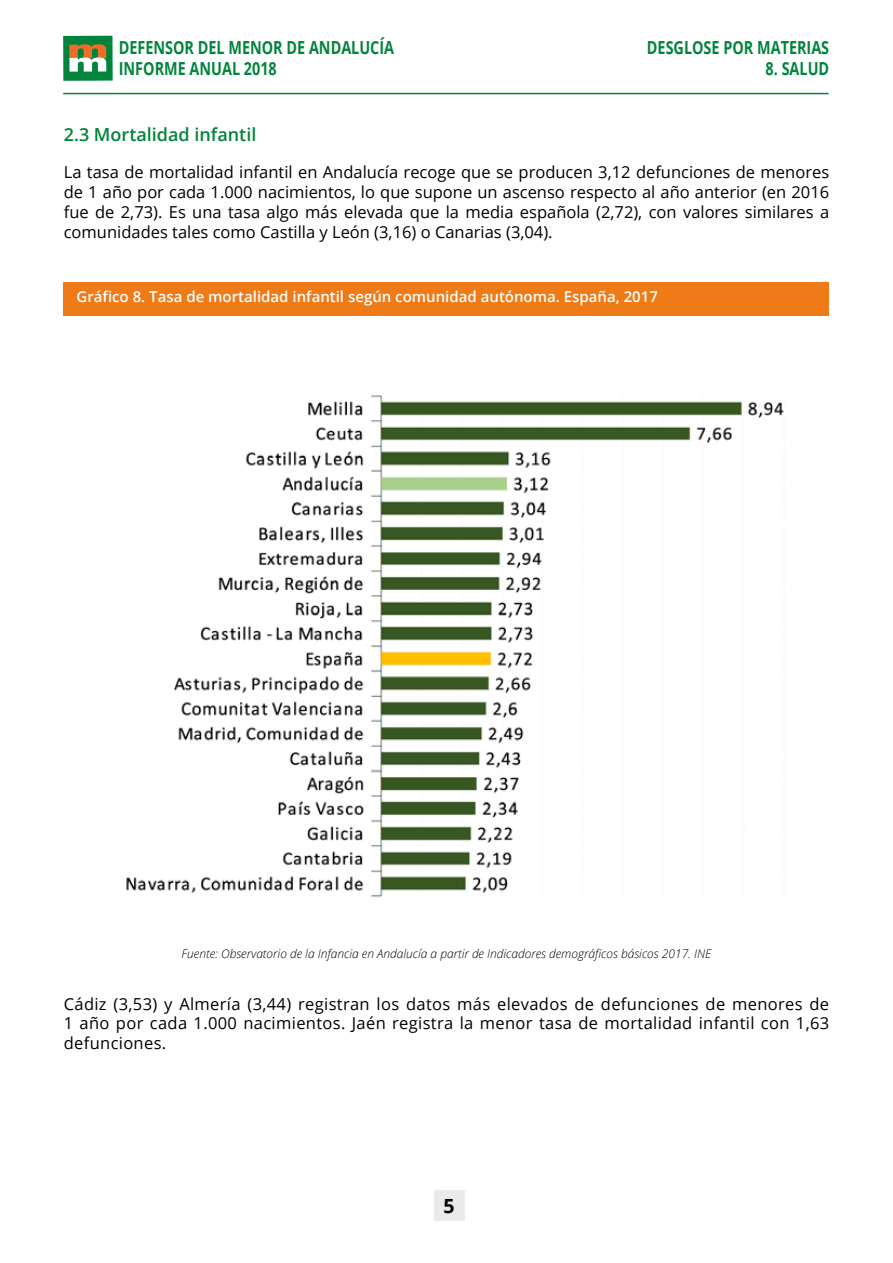
<style>
.page{position:relative;width:893px;height:1263px;background:#fff}
.page>*{position:absolute;margin:0;border:0;box-sizing:border-box;transform-origin:0 0}
.t1{font:700 19.5px "Open Sans";color:#000}
.t2{font:700 18px/21.6px "Open Sans";color:#02843d;scale:.8 1}
.t3{font:600 18px "Open Sans";color:#02843d}
.t4{font:16.5px/19.8px "Open Sans";letter-spacing:.01em;color:#000;text-align:justify}
.t5{font:600 15px "Open Sans";color:#fff}
.t6{font:italic 300 12px "Open Sans";color:#000}
</style>
<div class="page">
<div style="left:434px;top:1191px;width:31px;height:30px;background:#ece9e9"></div>
<div style="left:63px;top:36px;width:50px;height:45px;background:#02843d"></div>
<svg style="left:69px;top:44px;width:37px;height:28px"></svg>
<hr style="left:63px;top:93px;width:766px;height:1px;background:#02843d">
<div style="left:64px;top:282px;width:765px;height:34px;background:#ee7b18"></div>
<img style="left:126px;top:395px;width:658px;height:502px">
<p class="t2" style="left:119px;top:36px;width:346px">DEFENSOR DEL MENOR DE ANDALUCÍA<br>INFORME ANUAL 2018</p>
<p class="t2" style="left:647px;top:36px;width:229px">DESGLOSE POR MATERIAS</p>
<p class="t2" style="left:766px;top:58px;width:81px">8. SALUD</p>
<p class="t3" style="left:64px;top:122px;width:194px">2.3 Mortalidad infantil</p>
<p class="t4" style="left:64px;top:162px;width:767px">La tasa de mortalidad infantil en Andalucía recoge que se producen 3,12 defunciones de menores de 1 año por cada 1.000 nacimientos, lo que supone un ascenso respecto al año anterior (en 2016 fue de 2,73). Es una tasa algo más elevada que la media española (2,72), con valores similares a comunidades tales como Castilla y León (3,16) o Canarias (3,04).</p>
<p class="t5" style="left:77px;top:287px;width:583px">Gráfico 8. Tasa de mortalidad infantil según comunidad autónoma. España, 2017</p>
<p class="t6" style="left:181px;top:946px;width:531px">Fuente: Observatorio de la Infancia en Andalucía a partir de Indicadores demográficos básicos 2017. INE</p>
<p class="t4" style="left:64px;top:993px;width:767px">Cádiz (3,53) y Almería (3,44) registran los datos más elevados de defunciones de menores de 1 año por cada 1.000 nacimientos. Jaén registra la menor tasa de mortalidad infantil con 1,63 defunciones.</p>
<p class="t1" style="left:444px;top:1192px;width:13px">5</p>
</div>
